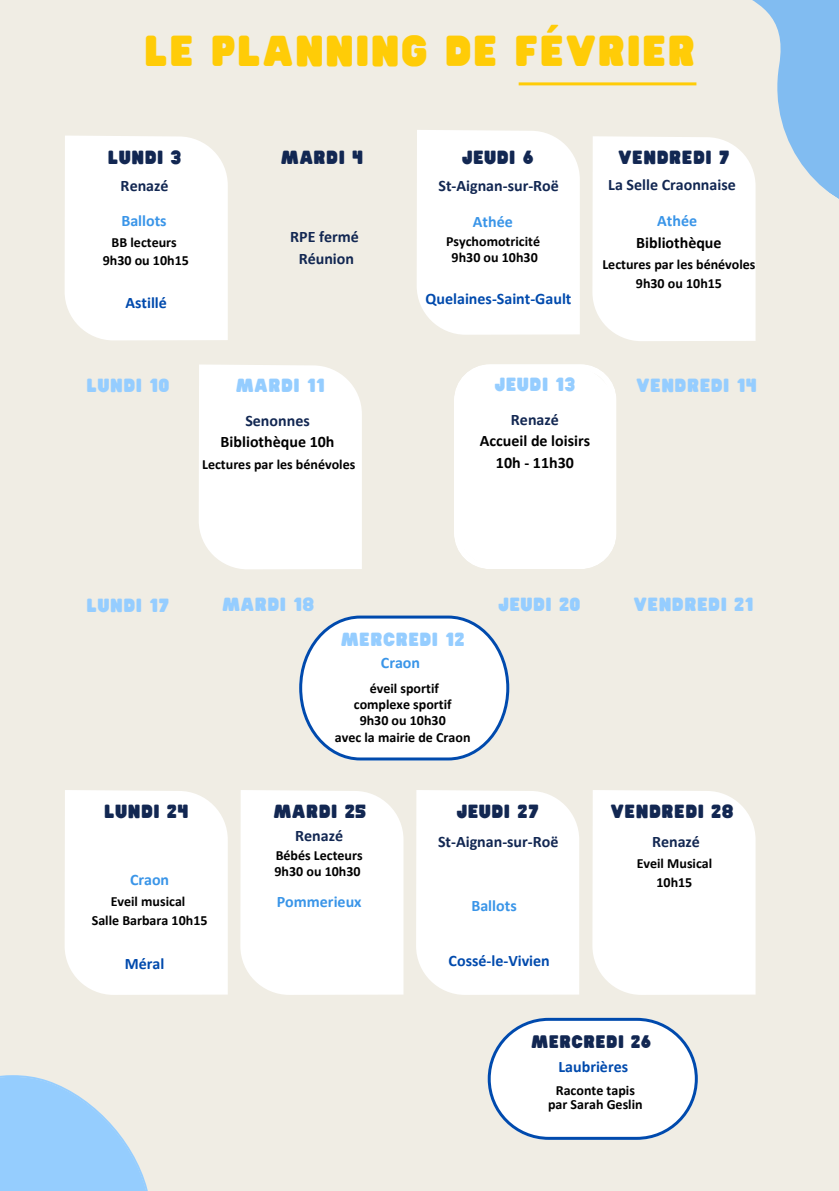
<style>
.page{position:relative;width:839px;height:1191px;background:#fff}
.page>*{position:absolute;margin:0;border:0;box-sizing:border-box;transform-origin:0 0}
.t1{font:38px "Hitand Run";letter-spacing:.07em;color:#ffcc07}
.t2{font:16.8px "Hitand Run";letter-spacing:.065em;color:#95cdff}
.t3{font:16.8px "Hitand Run";letter-spacing:.065em;color:#122752}
.t4{font:700 16px/21.4px "Calibri";color:#122752;text-align:center}
.t5{font:700 16px "Calibri";color:#004aad}
.t6{font:700 16px/21.4px "Calibri";color:#000;text-align:center}
.t7{font:700 16px "Calibri";color:#3a95e8}
.t8{font:16px "Hitand Run";letter-spacing:.065em;color:#122752}
.t9{font:700 14px/16.4px "Calibri";color:#000;text-align:center}
.t10{font:14px "Calibri";color:#000}
</style>
<div class="page">
<div style="left:0;top:0;width:838px;height:1191px;background:#f0ede4"></div>
<svg style="left:0;top:1075px;width:148px;height:116px"></svg>
<hr style="left:518px;top:82px;width:178px;height:3px;background:#ffcc07">
<div style="left:417px;top:130px;width:162px;height:205px;background:#fff"></div>
<div style="left:199px;top:364px;width:163px;height:205px;background:#fff"></div>
<div style="left:454px;top:364px;width:162px;height:205px;background:#fff"></div>
<div style="left:240px;top:790px;width:163px;height:205px;background:#fff"></div>
<div style="left:416px;top:790px;width:163px;height:205px;background:#fff"></div>
<svg style="left:592px;top:0;width:246px;height:341px"></svg>
<div style="left:65px;top:136px;width:163px;height:204px;background:#fff"></div>
<div style="left:65px;top:790px;width:163px;height:205px;background:#fff"></div>
<div style="left:592px;top:790px;width:163px;height:205px;background:#fff"></div>
<svg style="left:487px;top:1018px;width:210px;height:121px"></svg>
<svg style="left:299px;top:616px;width:210px;height:145px"></svg>
<h1 class="t1" style="left:145px;top:19px;width:551px">LE PLANNING DE FÉVRIER</h1>
<p class="t3" style="left:108px;top:143px;width:75px">LUNDI 3</p>
<p class="t4" style="left:121px;top:175px;width:49px">Renazé</p>
<p class="t3" style="left:281px;top:143px;width:83px">MARDI 4</p>
<p class="t3" style="left:462px;top:143px;width:73px">JEUDI 6</p>
<p class="t3" style="left:618px;top:143px;width:113px">VENDREDI 7</p>
<p class="t4" style="left:438px;top:175px;width:122px">St-Aignan-sur-Roë</p>
<p class="t4" style="left:608px;top:173px;width:129px">La Selle Craonnaise</p>
<p class="t7" style="left:121px;top:209px;width:47px">Ballots</p>
<p class="t9" style="left:103px;top:233px;width:88px;line-height:18.6px">BB lecteurs<br>9h30 ou 10h15</p>
<p class="t4" style="left:290px;top:226px;width:70px">RPE fermé<br>Réunion</p>
<p class="t5" style="left:125px;top:292px;width:43px">Astillé</p>
<p class="t7" style="left:473px;top:211px;width:41px">Athée</p>
<p class="t9" style="left:446px;top:233px;width:95px">Psychomotricité<br>9h30 ou 10h30</p>
<p class="t5" style="left:425px;top:287px;width:147px">Quelaines-Saint-Gault</p>
<p class="t7" style="left:657px;top:209px;width:41px">Athée</p>
<p class="t6" style="left:636px;top:232px;width:87px">Bibliothèque</p>
<p class="t9" style="left:602px;top:255px;width:155px;line-height:18.6px">Lectures par les bénévoles<br>9h30 ou 10h15</p>
<p class="t2" style="left:87px;top:372px;width:84px">LUNDI 10</p>
<p class="t2" style="left:236px;top:372px;width:90px">MARDI 11</p>
<p class="t2" style="left:495px;top:370px;width:82px">JEUDI 13</p>
<p class="t2" style="left:636px;top:371px;width:122px">VENDREDI 14</p>
<p class="t4" style="left:245px;top:410px;width:66px">Senonnes</p>
<p class="t6" style="left:221px;top:431px;width:115px">Bibliothèque 10h</p>
<p class="t9" style="left:202px;top:456px;width:155px">Lectures par les bénévoles</p>
<p class="t4" style="left:511px;top:409px;width:49px">Renazé</p>
<p class="t6" style="left:480px;top:430px;width:112px">Accueil de loisirs<br>10h - 11h30</p>
<p class="t2" style="left:87px;top:591px;width:84px">LUNDI 17</p>
<p class="t2" style="left:222px;top:590px;width:93px">MARDI 18</p>
<p class="t2" style="left:341px;top:625px;width:125px">MERCREDI 12</p>
<p class="t7" style="left:381px;top:652px;width:41px">Craon</p>
<p class="t9" style="left:335px;top:680px;width:137px">éveil sportif<br>complexe sportif<br>9h30 ou 10h30<br>avec la mairie de Craon</p>
<p class="t2" style="left:498px;top:590px;width:83px">JEUDI 20</p>
<p class="t2" style="left:633px;top:590px;width:121px">VENDREDI 21</p>
<p class="t3" style="left:104px;top:797px;width:85px">LUNDI 24</p>
<p class="t3" style="left:610px;top:797px;width:124px">VENDREDI 28</p>
<p class="t3" style="left:274px;top:797px;width:94px">MARDI 25</p>
<p class="t3" style="left:456px;top:797px;width:83px">JEUDI 27</p>
<p class="t7" style="left:130px;top:869px;width:41px">Craon</p>
<p class="t9" style="left:92px;top:892px;width:117px;line-height:18.6px">Eveil musical<br>Salle Barbara 10h15</p>
<p class="t5" style="left:125px;top:953px;width:41px">Méral</p>
<p class="t4" style="left:295px;top:825px;width:49px">Renazé</p>
<p class="t9" style="left:274px;top:846px;width:90px;text-align:left">Bébés Lecteurs<br>9h30 ou 10h30</p>
<p class="t7" style="left:277px;top:891px;width:86px">Pommerieux</p>
<p class="t4" style="left:438px;top:831px;width:122px">St-Aignan-sur-Roë</p>
<p class="t4" style="left:652px;top:831px;width:49px">Renazé</p>
<p class="t9" style="left:636px;top:854px;width:77px;line-height:18.6px">Eveil Musical<br>10h15</p>
<p class="t7" style="left:471px;top:895px;width:47px">Ballots</p>
<p class="t5" style="left:448px;top:949px;width:103px">Cossé-le-Vivien</p>
<p class="t8" style="left:531px;top:1028px;width:121px">MERCREDI 26</p>
<p class="t5" style="left:558px;top:1055px;width:71px">Laubrières</p>
<p class="t9" style="left:548px;top:1083px;width:96px;line-height:14px">Raconte tapis par Sarah Geslin</p>
<p class="t10" style="left:584px;top:1104px;width:23px">10h</p>
</div>
